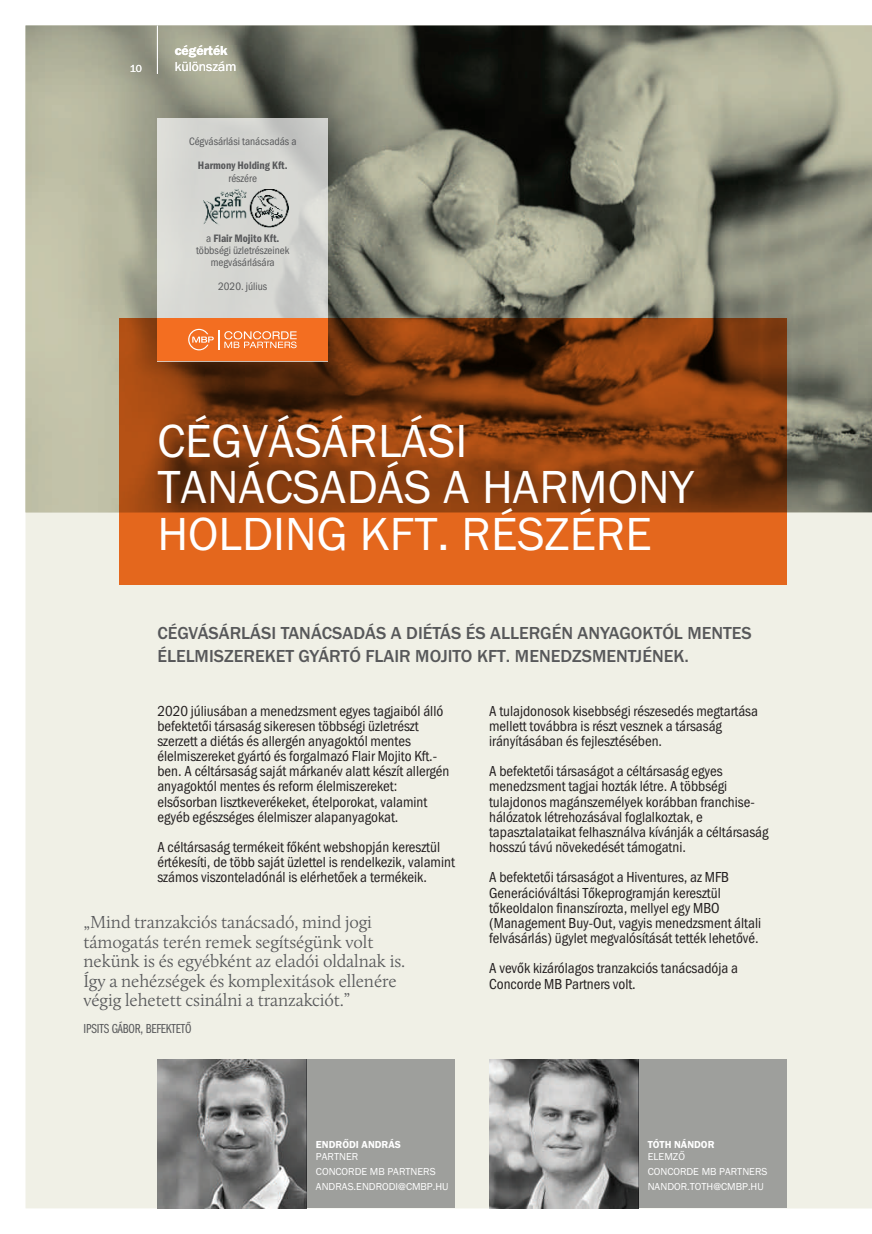
<style>
.page{position:relative;width:872px;height:1234px;background:#fff}
.page>*{position:absolute;margin:0;border:0;box-sizing:border-box;transform-origin:0 0}
.t1{font:48px/46.5px "Franklin Got Itc TEE Book";color:#fff}
.t2{font:300 18px/19.5px "Calluna";letter-spacing:-.005em;color:#57585a}
.t3{font:500 18px/22.5px "Franklin Got Itc TEE";color:#57585a}
.t4{font:15px/15.1px "Franklin Got Itc TEE Book Condensed";color:#231f20}
.t5{font:13.5px "Franklin Got Itc TEE Book Compressed";letter-spacing:-.005em;color:#57585a}
.t6{font:13.5px "Franklin Got Itc TEE Book";color:#fff}
.t7{font:13.5px "Franklin Got Itc TEE Demi";color:#fff}
.t8{font:11.1px/12px "Franklin Got Itc TEE Book Condensed";color:#57585a;text-align:center}
.t9{font:11.1px "Franklin Gothic Itc TEE Demi Condensed";color:#57585a}
.t10{font:10.5px/15.1px "Franklin Got Itc TEE Book";color:#fff}
.t11{font:10.5px "Franklin Got Itc TEE Demi";color:#fff}
.s1{font-family:"Franklin Got Itc TEE Book Condensed"}
</style>
<div class="page">
<div style="left:26px;top:26px;width:846px;height:1182px;background:#f0f0e6"></div>
<img style="left:26px;top:25px;width:845px;height:487px">
<svg style="left:120px;top:318px;width:667px;height:267px"></svg>
<div style="left:157px;top:118px;width:170px;height:243px;background:#fff;opacity:.7"></div>
<div style="left:157px;top:318px;width:170px;height:43px;background:#f36e21"></div>
<svg style="left:188px;top:329px;width:109px;height:21px"></svg>
<hr style="left:157px;top:26px;width:1px;height:48px;background:#fff">
<hr style="left:871px;top:25px;width:1px;height:1183px;background:#f0f0e6">
<img style="left:157px;top:1059px;width:149px;height:149px">
<div style="left:306px;top:1059px;width:149px;height:149px;background:#9e9f9c"></div>
<img style="left:489px;top:1059px;width:149px;height:149px">
<div style="left:638px;top:1059px;width:149px;height:149px;background:#9e9f9c"></div>
<img style="left:204px;top:189px;width:84px;height:38px">
<p class="t10" style="left:130px;top:62px;width:14px">10</p>
<p class="t7" style="left:175px;top:46px;width:54px">cégérték</p>
<p class="t6" style="left:175px;top:62px;width:63px">különszám</p>
<p class="t8" style="left:189px;top:136px;width:109px">Cégvásárlási tanácsadás a</p>
<p class="t8" style="left:228px;top:173px;width:30px">részére</p>
<p class="t9" style="left:198px;top:162px;width:91px">Harmony Holding Kft.</p>
<p class="t9" style="left:206px;top:234px;width:75px"><span class="s1">a</span> Flair Mojito Kft.</p>
<p class="t8" style="left:196px;top:245px;width:95px">többségi üzletrészeinek megvásárlására</p>
<p class="t8" style="left:218px;top:282px;width:50px">2020. július</p>
<h1 class="t1" style="left:157px;top:422px;width:538px">CÉGVÁSÁRLÁSI<br>TANÁCSADÁS A HARMONY<br>HOLDING KFT. RÉSZÉRE</h1>
<p class="t3" style="left:157px;top:623px;width:596px">CÉGVÁSÁRLÁSI TANÁCSADÁS A DIÉTÁS ÉS ALLERGÉN ANYAGOKTÓL MENTES<br>ÉLELMISZEREKET GYÁRTÓ FLAIR MOJITO KFT. MENEDZSMENTJÉNEK.</p>
<p class="t4" style="left:157px;top:704px;width:294px">2020 júliusában a menedzsment egyes tagjaiból álló befektetői társaság sikeresen többségi üzletrészt szerzett a diétás és allergén anyagoktól mentes élelmiszereket gyártó és forgalmazó Flair Mojito Kft.- ben. A céltársaság saját márkanév alatt készít allergén anyagoktól mentes és reform élelmiszereket: elsősorban lisztkeverékeket, ételporokat, valamint egyéb egészséges élelmiszer alapanyagokat.</p>
<p class="t4" style="left:157px;top:840px;width:299px">A céltársaság termékeit főként webshopján keresztül értékesíti, de több saját üzlettel is rendelkezik, valamint számos viszonteladónál is elérhetőek a termékeik.</p>
<p class="t2" style="left:83px;top:913px;width:323px">„Mind tranzakciós tanácsadó, mind jogi támogatás terén remek segítségünk volt nekünk is és egyébként az eladói oldalnak is.<br>Így a nehézségek és komplexitások ellenére végig lehetett csinálni a tranzakciót.”</p>
<p class="t5" style="left:83px;top:1023px;width:110px">IPSITS GÁBOR, BEFEKTETŐ</p>
<p class="t4" style="left:489px;top:704px;width:270px">A tulajdonosok kisebbségi részesedés megtartása mellett továbbra is részt vesznek a társaság irányításában és fejlesztésében.</p>
<p class="t4" style="left:489px;top:765px;width:281px">A befektetői társaságot a céltársaság egyes menedzsment tagjai hozták létre. A többségi tulajdonos magánszemélyek korábban franchise&shy;hálózatok létrehozásával foglalkoztak, e tapasztalataikat felhasználva kívánják a céltársaság hosszú távú növekedését támogatni.</p>
<p class="t4" style="left:489px;top:871px;width:273px">A befektetői társaságot a Hiventures, az MFB Generációváltási Tőkeprogramján keresztül tőkeoldalon finanszírozta, mellyel egy MBO (Management Buy-Out, vagyis menedzsment általi felvásárlás) ügylet megvalósítását tették lehetővé.</p>
<p class="t4" style="left:489px;top:962px;width:250px">A vevők kizárólagos tranzakciós tanácsadója a<br>Concorde MB Partners volt.</p>
<p class="t11" style="left:316px;top:1140px;width:87px">ENDRŐDI ANDRÁS</p>
<p class="t10" style="left:316px;top:1149px;width:134px">PARTNER<br>CONCORDE MB PARTNERS<br>ANDRAS.ENDRODI@CMBP.HU</p>
<p class="t11" style="left:647px;top:1140px;width:68px">TÓTH NÁNDOR</p>
<p class="t10" style="left:647px;top:1149px;width:39px">ELEMZŐ</p>
<p class="t10" style="left:647px;top:1179px;width:117px">NANDOR.TOTH@CMBP.HU</p>
<p class="t10" style="left:647px;top:1164px;width:121px">CONCORDE MB PARTNERS</p>
</div>
